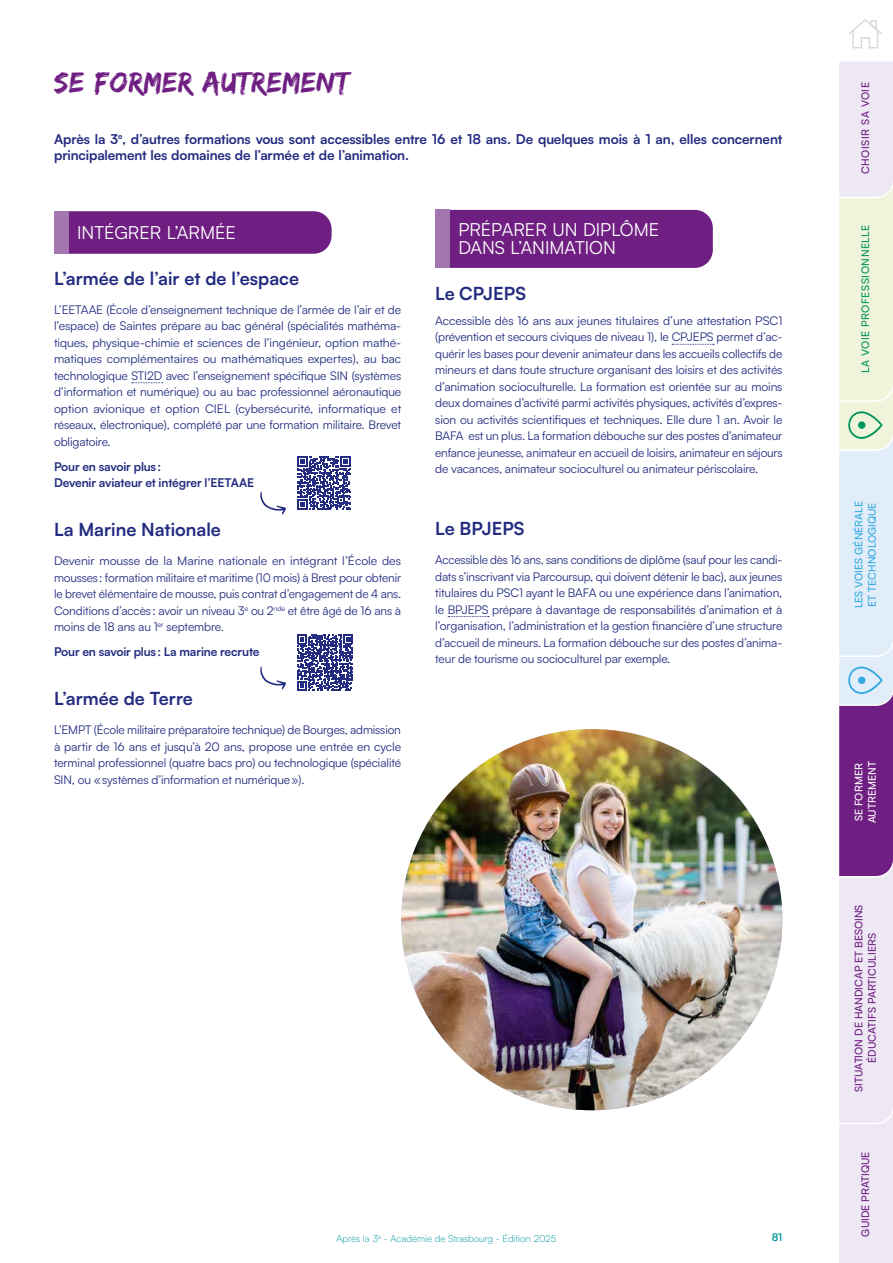
<style>
.page{position:relative;width:893px;height:1263px;background:#fff}
.page>*{position:absolute;margin:0;border:0;box-sizing:border-box;transform-origin:0 0}
.t1{font:30px "Edo SZ";letter-spacing:.02em;color:#6f1e82}
.t2{font:700 18px "Satoshi";color:#232c80}
.t3{font:18px/18px "Satoshi";color:#fff}
.t4{font:700 13.5px/16.5px "Satoshi";letter-spacing:-.01em;color:#232c80}
.t5{font:12px/16.5px "Satoshi";letter-spacing:-.01em;color:#232c80;text-align:justify}
.t6{font:700 12px/16.5px "Satoshi";letter-spacing:-.01em;color:#232c80}
.t7{font:500 10.5px/13.5px "Satoshi";color:#6f1e82;text-align:center}
.t8{font:500 10.5px/13.5px "Satoshi";color:#34a9e1}
.t9{font:500 10.5px "Satoshi";letter-spacing:.05em;color:#00965e}
.t10{font:500 10.5px/13.5px "Satoshi";color:#fff}
.t11{font:500 10.5px "Satoshi";letter-spacing:.05em;color:#6f1e82}
.t12{font:700 10.5px "Satoshi";color:#00979f}
.t13{font:300 9.75px "Satoshi";color:#00979f}
</style>
<div class="page">
<svg style="left:132px;top:382px;width:31px;height:1px"></svg>
<div style="left:69px;top:211px;width:263px;height:43px;background:#6f1e82"></div>
<div style="left:54px;top:211px;width:15px;height:43px;background:#a376b2"></div>
<svg style="left:672px;top:344px;width:42px;height:1px"></svg>
<svg style="left:448px;top:616px;width:41px;height:1px"></svg>
<div style="left:450px;top:210px;width:263px;height:58px;background:#6f1e82"></div>
<div style="left:435px;top:210px;width:15px;height:58px;background:#a376b2"></div>
<svg style="left:297px;top:456px;width:54px;height:54px"></svg>
<svg style="left:297px;top:635px;width:56px;height:55px"></svg>
<svg style="left:260px;top:492px;width:26px;height:22px"></svg>
<svg style="left:260px;top:666px;width:26px;height:23px"></svg>
<img style="left:401px;top:729px;width:381px;height:381px;border-radius:191px">
<svg style="left:839px;top:62px;width:54px;height:1201px;background:#d9cfdf"></svg>
<div style="left:858px;top:676px;width:7px;height:8px;background:#34a9e1;border-radius:50%"></div>
<svg style="left:849px;top:19px;width:33px;height:30px"></svg>
<h1 class="t1" style="left:54px;top:65px;width:297px">SE FORMER AUTREMENT</h1>
<p class="t4" style="left:54px;top:130px;width:730px">Après la 3<sup>e</sup>, d’autres formations vous sont accessibles entre 16 et 18 ans. De quelques mois à 1 an, elles concernent principalement les domaines de l’armée et de l’animation.</p>
<h2 class="t3" style="left:77px;top:223px;width:160px">INTÉGRER L’ARMÉE</h2>
<h2 class="t2" style="left:54px;top:265px;width:247px">L’armée de l’air et de l’espace</h2>
<p class="t5" style="left:54px;top:301px;width:349px">L’EETAAE (École d’enseignement technique de l’armée de l’air et de l’espace) de Saintes prépare au bac général (spécialités mathéma&shy;tiques, physique-chimie et sciences de l’ingénieur, option mathé&shy;matiques complémentaires ou mathématiques expertes), au bac technologique STI2D avec l’enseignement spécifique SIN (systèmes d’information et numérique) ou au bac professionnel aéronautique option avionique et option CIEL (cybersécurité, informatique et réseaux, électronique), complété par une formation militaire. Brevet obligatoire.</p>
<p class="t6" style="left:54px;top:457px;width:202px">Pour en savoir plus:<br>Devenir aviateur et intégrer l’EETAAE</p>
<h2 class="t2" style="left:54px;top:516px;width:168px">La Marine Nationale</h2>
<p class="t5" style="left:54px;top:552px;width:349px">Devenir mousse de la Marine nationale en intégrant l’École des mousses: formation militaire et maritime (10 mois) à Brest pour obtenir le brevet élémentaire de mousse, puis contrat d’engagement de 4 ans.<br>Conditions d’accès: avoir un niveau 3<sup>e</sup> ou 2<sup>nde</sup> et être âgé de 16 ans à moins de 18 ans au 1<sup>er</sup> septembre.</p>
<p class="t6" style="left:54px;top:643px;width:207px">Pour en savoir plus: La marine recrute</p>
<h2 class="t2" style="left:54px;top:685px;width:140px">L’armée de Terre</h2>
<p class="t5" style="left:54px;top:721px;width:349px">L’EMPT (École militaire préparatoire technique) de Bourges, admission à partir de 16 ans et jusqu’à 20 ans, propose une entrée en cycle terminal professionnel (quatre bacs pro) ou technologique (spécialité SIN, ou «systèmes d’information et numérique»).</p>
<h2 class="t3" style="left:458px;top:220px;width:202px">PRÉPARER UN DIPLÔME<br>DANS L’ANIMATION</h2>
<h2 class="t2" style="left:435px;top:280px;width:92px">Le CPJEPS</h2>
<p class="t5" style="left:435px;top:312px;width:349px">Accessible dès 16 ans aux jeunes titulaires d’une attestation PSC1 (prévention et secours civiques de niveau 1), le CPJEPS permet d’ac&shy;quérir les bases pour devenir animateur dans les accueils collectifs de mineurs et dans toute structure organisant des loisirs et des activités d’animation socioculturelle. La formation est orientée sur au moins deux domaines d’activité parmi activités physiques, activités d’expres&shy;sion ou activités scientifiques et techniques. Elle dure 1 an. Avoir le BAFA est un plus. La formation débouche sur des postes d’animateur enfance jeunesse, animateur en accueil de loisirs, animateur en séjours de vacances, animateur socioculturel ou animateur périscolaire.</p>
<h2 class="t2" style="left:435px;top:515px;width:91px">Le BPJEPS</h2>
<p class="t5" style="left:435px;top:551px;width:349px">Accessible dès 16 ans, sans conditions de diplôme (sauf pour les candi&shy;dats s’inscrivant via Parcoursup, qui doivent détenir le bac), aux jeunes titulaires du PSC1 ayant le BAFA ou une expérience dans l’animation, le BPJEPS prépare à davantage de responsabilités d’animation et à l’organisation, l’administration et la gestion financière d’une structure d’accueil de mineurs. La formation débouche sur des postes d’anima&shy;teur de tourisme ou socioculturel par exemple.</p>
<p class="t13" style="left:336px;top:1232px;width:222px">Après la 3<sup>e</sup> - Académie de Strasbourg - Édition 2025</p>
<p class="t12" style="left:772px;top:1230px;width:12px">81</p>
<p class="t11" style="left:858px;top:174px;width:93px;rotate:-90deg">CHOISIR SA VOIE</p>
<p class="t9" style="left:858px;top:373px;width:150px;rotate:-90deg">LA VOIE PROFESSIONNELLE</p>
<p class="t8" style="left:851px;top:608px;width:108px;rotate:-90deg">LES VOIES GÉNÉRALE<br>ET TECHNOLOGIQUE</p>
<p class="t10" style="left:851px;top:823px;width:63px;rotate:-90deg">SE FORMER<br>AUTREMENT</p>
<p class="t7" style="left:851px;top:1092px;width:189px;rotate:-90deg">SITUATION DE HANDICAP ET BESOINS<br>ÉDUCATIFS PARTICULIERS</p>
<p class="t7" style="left:858px;top:1236px;width:87px;rotate:-90deg">GUIDE PRATIQUE</p>
</div>
